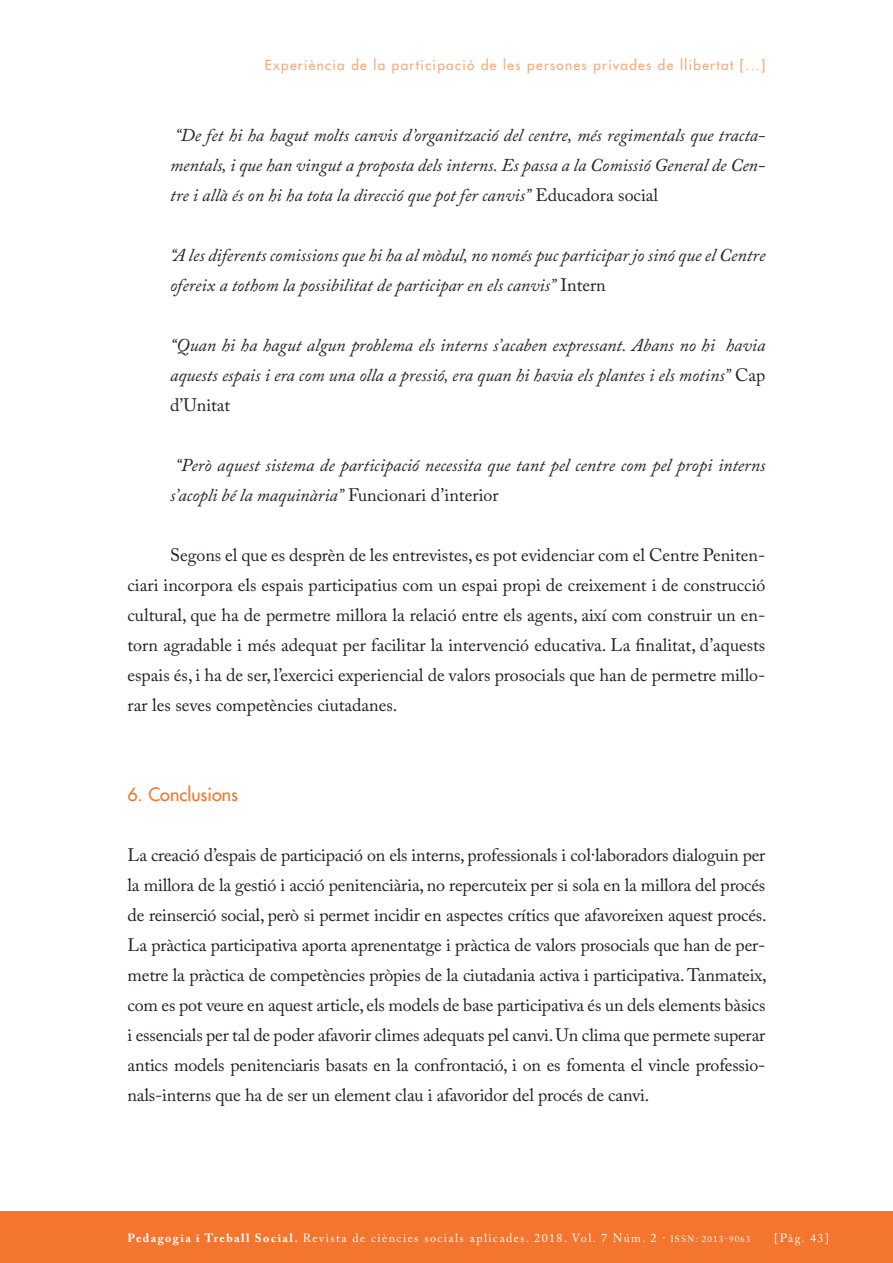
<style>
.page{position:relative;width:893px;height:1263px;background:#fff}
.page>*{position:absolute;margin:0;border:0;box-sizing:border-box;transform-origin:0 0}
.TEXT_COMU{font:18px/30px "Adobe Caslon Pro";letter-spacing:-.005em;color:#231f20;text-align:justify}
.TEXT_COMU-2{font:italic 18px/30px "Adobe Caslon Pro";color:#231f20;text-align:justify}
.INTERTITOLS{font:18px "Futura";color:#f3752e}
.CAPÇALERA_DRETA{font:13.5px "Futura";letter-spacing:.1em;color:#f8a877}
.t1{font:12px "Adobe Caslon Pro";letter-spacing:.12em;color:#fff}
.s1{font-style:normal}
.s2{font-weight:700}
.s3{font-size:9px}
</style>
<div class="page">
<div style="left:0;top:1212px;width:893px;height:51px;background:#f3752e"></div>
<p class="CAPÇALERA_DRETA" style="left:265px;top:57px;width:502px">Experiència de la participació de les persones privades de llibertat [...]</p>
<p class="TEXT_COMU-2" style="left:170px;top:120px;width:597px">“De fet hi ha hagut molts canvis d’organització del centre, més regimentals que tracta&shy;mentals, i que han vingut a proposta dels interns. Es passa a la Comissió General de Cen&shy;tre i allà és on hi ha tota la direcció que pot fer canvis” <span class="s1">Educadora social</span></p>
<p class="TEXT_COMU-2" style="left:170px;top:240px;width:597px">“A les diferents comissions que hi ha al mòdul, no només puc participar jo sinó que el Centre ofereix a tothom la possibilitat de participar en els canvis” <span class="s1">Intern</span></p>
<p class="TEXT_COMU-2" style="left:170px;top:330px;width:597px">“Quan hi ha hagut algun problema els interns s’acaben expressant. Abans no hi havia aquests espais i era com una olla a pressió, era quan hi havia els plantes i els motins” <span class="s1">Cap d’Unitat</span></p>
<p class="TEXT_COMU-2" style="left:170px;top:450px;width:597px">“Però aquest sistema de participació necessita que tant pel centre com pel propi interns s’acopli bé la maquinària” <span class="s1">Funcionari d’interior</span></p>
<p class="TEXT_COMU" style="left:128px;top:540px;width:639px;text-indent:43px">Segons el que es desprèn de les entrevistes, es pot evidenciar com el Centre Peniten&shy;ciari incorpora els espais participatius com un espai propi de creixement i de construcció cultural, que ha de permetre millora la relació entre els agents, així com construir un en&shy;torn agradable i més adequat per facilitar la intervenció educativa. La finalitat, d’aquests espais és, i ha de ser, l’exercici experiencial de valors prosocials que han de permetre millo&shy;rar les seves competències ciutadanes.</p>
<p class="INTERTITOLS" style="left:128px;top:783px;width:112px">6. Conclusions</p>
<p class="TEXT_COMU" style="left:128px;top:840px;width:641px">La creació d’espais de participació on els interns, professionals i col·laboradors dialoguin per la millora de la gestió i acció penitenciària, no repercuteix per si sola en la millora del procés de reinserció social, però si permet incidir en aspectes crítics que afavoreixen aquest procés.<br>La pràctica participativa aporta aprenentatge i pràctica de valors prosocials que han de per&shy;metre la pràctica de competències pròpies de la ciutadania activa i participativa. Tanmateix, com es pot veure en aquest article, els models de base participativa és un dels elements bàsics i essencials per tal de poder afavorir climes adequats pel canvi. Un clima que permete superar antics models penitenciaris basats en la confrontació, i on es fomenta el vincle professio&shy;nals-interns que ha de ser un element clau i afavoridor del procés de canvi.</p>
<p class="t1" style="left:128px;top:1231px;width:624px"><span class="s2">Pedagogia i Treball Social.</span> Revista de ciències socials aplicades. 2018. Vol. 7 Núm. 2 · <span class="s3">ISSN: 2013-9063</span></p>
<p class="t1" style="left:774px;top:1231px;width:56px">[Pàg. 43]</p>
</div>
